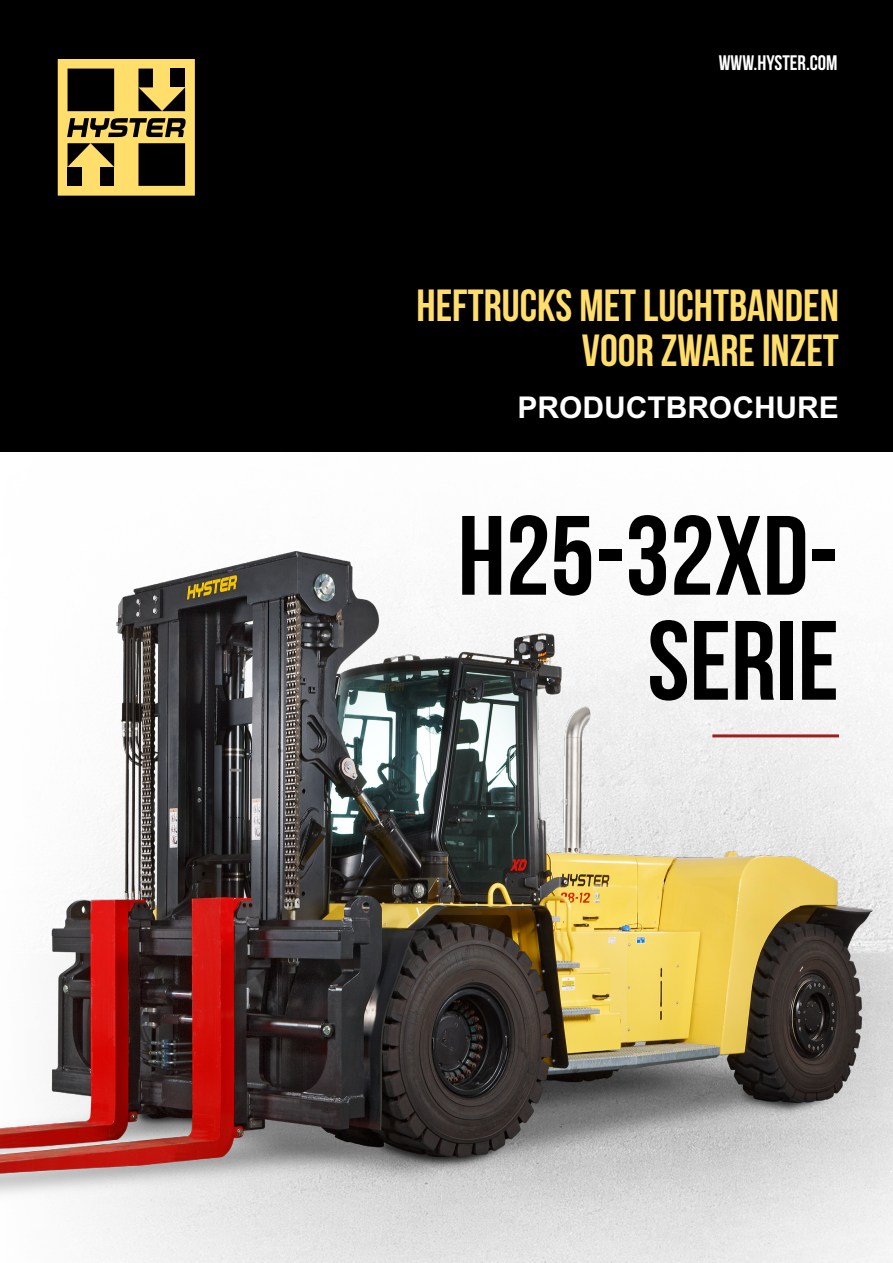
<style>
.page{position:relative;width:893px;height:1263px;background:#fff}
.page>*{position:absolute;margin:0;border:0;box-sizing:border-box;transform-origin:0 0}
.t1{font:700 112.5px/105px "Bebas Neue";color:#000;text-align:right}
.t2{font:700 45px/45px "Bebas Neue";color:#ffde6c;text-align:right}
.t3{font:700 30px "Arial MT Std";color:#fff}
.t4{font:700 21px "Bebas Neue";color:#fff}
</style>
<div class="page">
<img style="left:0;top:451px;width:893px;height:812px">
<div style="left:0;top:0;width:893px;height:451px;background:#000"></div>
<svg style="left:57px;top:59px;width:138px;height:137px"></svg>
<div style="left:68px;top:69px;width:46px;height:42px;background:#000"></div>
<img style="left:0;top:507px;width:888px;height:702px">
<hr style="left:712px;top:734px;width:127px;height:3px;background:#9e1d20">
<p class="t4" style="left:719px;top:51px;width:120px">WWW.HYSTER.COM</p>
<p class="t2" style="left:416px;top:283px;width:424px">HEFTRUCKS MET LUCHTBANDEN<br>VOOR ZWARE INZET</p>
<p class="t3" style="left:517px;top:390px;width:323px">PRODUCTBROCHURE</p>
<h1 class="t1" style="left:458px;top:502px;width:383px">H25-32XD-<br>SERIE</h1>
</div>
